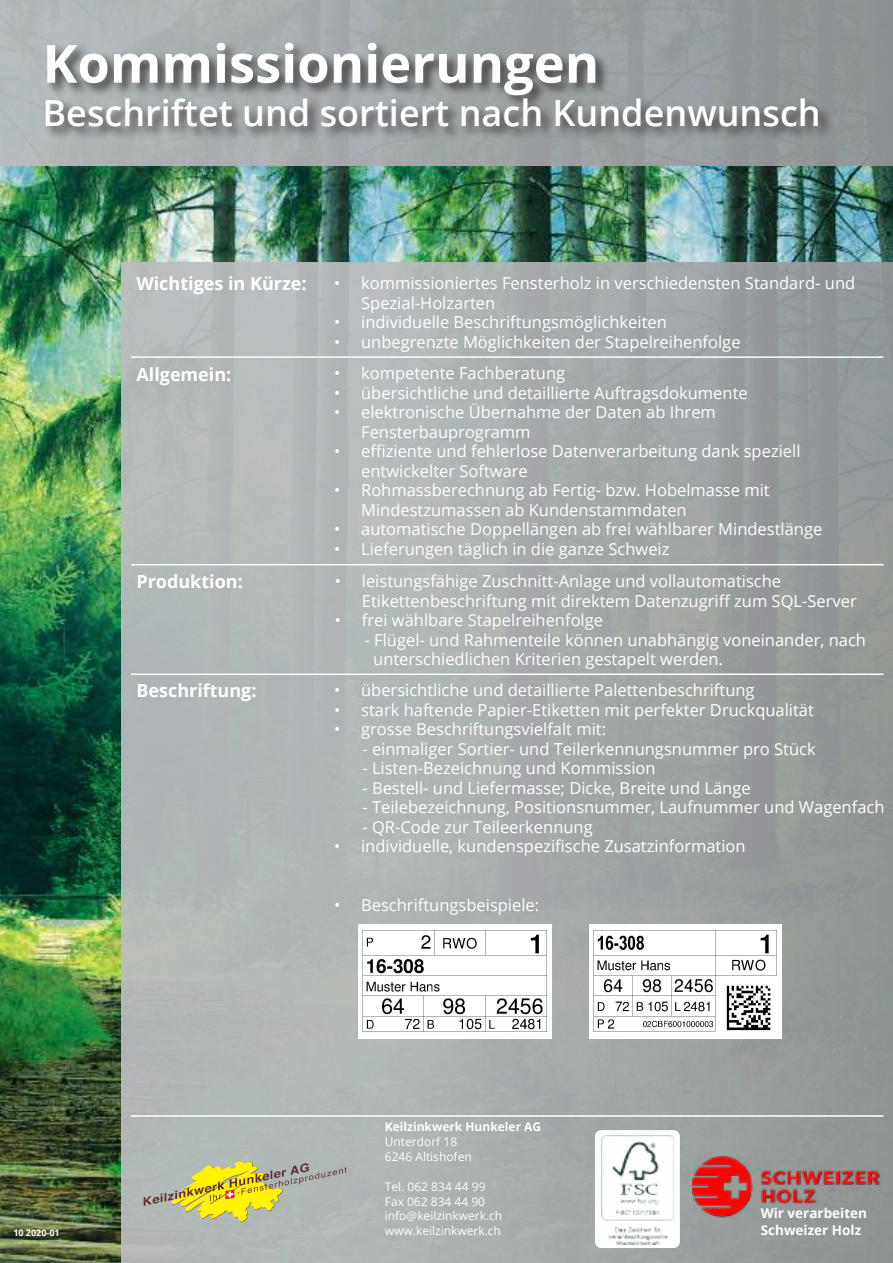
<style>
.page{position:relative;width:893px;height:1263px;background:#fff}
.page>*{position:absolute;margin:0;border:0;box-sizing:border-box;transform-origin:0 0}
.t1{font:700 52.5px "Open Sans";color:#fff}
.t2{font:600 36px "Open Sans";color:#fff}
.t3{font:700 18px "Open Sans";color:#fff}
.t4{font:16.5px/19.5px "Open Sans";color:#fff}
.t5{font:700 13.5px/16.2px "Open Sans";color:#fff}
.t6{font:12px/15px "Open Sans";color:#fff}
.t7{font:700 12px "Open Sans";color:#fff}
.t8{font:700 9px "Open Sans";color:#fff}
</style>
<div class="page">
<img style="left:0;top:165px;width:893px;height:1098px">
<div style="left:122px;top:262px;width:771px;height:1001px;background:linear-gradient(to right,#bbc0c0,#939898)"></div>
<hr style="left:131px;top:1115px;width:752px;height:2px;background:#fff">
<div style="left:0;top:0;width:893px;height:165px;background:linear-gradient(to right,#b4babc,#8d9193)"></div>
<svg style="left:144px;top:1161px;width:203px;height:61px"></svg>
<img style="left:693px;top:1156px;width:188px;height:64px">
<img style="left:359px;top:925px;width:193px;height:114px">
<img style="left:589px;top:925px;width:193px;height:113px">
<div style="left:595px;top:1130px;width:85px;height:118px;background:#fff;border-radius:6px"></div>
<img style="left:601px;top:1135px;width:73px;height:110px">
<hr style="left:131px;top:564px;width:752px;height:1px;background:#fff">
<hr style="left:131px;top:356px;width:752px;height:2px;background:#fff">
<hr style="left:131px;top:673px;width:752px;height:2px;background:#fff">
<div style="left:44px;top:40px;width:788px;height:100px;background:#241f1f;opacity:.75"></div>
<h1 class="t1" style="left:43px;top:27px;width:558px">Kommissionierungen</h1>
<h2 class="t2" style="left:43px;top:88px;width:780px">Beschriftet und sortiert nach Kundenwunsch</h2>
<p class="t3" style="left:136px;top:271px;width:172px">Wichtiges in Kürze:</p>
<p class="t3" style="left:136px;top:361px;width:96px">Allgemein:</p>
<p class="t3" style="left:136px;top:569px;width:108px">Produktion:</p>
<p class="t3" style="left:136px;top:678px;width:122px">Beschriftung:</p>
<p class="t4" style="left:361px;top:273px;width:496px;text-indent:-27px">• kommissioniertes Fensterholz in verschiedensten Standard- und<br>Spezial-Holzarten</p>
<p class="t4" style="left:334px;top:312px;width:334px">• individuelle Beschriftungsmöglichkeiten</p>
<p class="t4" style="left:334px;top:331px;width:408px">• unbegrenzte Möglichkeiten der Stapelreihenfolge</p>
<p class="t4" style="left:334px;top:363px;width:232px">• kompetente Fachberatung</p>
<p class="t4" style="left:334px;top:383px;width:415px">• übersichtliche und detaillierte Auftragsdokumente</p>
<p class="t4" style="left:361px;top:402px;width:356px;text-indent:-27px">• elektronische Übernahme der Daten ab Ihrem<br>Fensterbauprogramm</p>
<p class="t4" style="left:361px;top:441px;width:441px;text-indent:-27px">• effiziente und fehlerlose Datenverarbeitung dank speziell entwickelter Software</p>
<p class="t4" style="left:361px;top:480px;width:410px;text-indent:-27px">• Rohmassberechnung ab Fertig- bzw. Hobelmasse mit<br>Mindestzumassen ab Kundenstammdaten</p>
<p class="t4" style="left:334px;top:519px;width:490px">• automatische Doppellängen ab frei wählbarer Mindestlänge</p>
<p class="t4" style="left:334px;top:539px;width:337px">• Lieferungen täglich in die ganze Schweiz</p>
<p class="t4" style="left:362px;top:571px;width:496px;text-indent:-27px">• leistungsfähige Zuschnitt-Anlage und vollautomatische<br>Etikettenbeschriftung mit direktem Datenzugriff zum SQL-Server</p>
<p class="t4" style="left:335px;top:610px;width:270px">• frei wählbare Stapelreihenfolge</p>
<p class="t4" style="left:373px;top:629px;width:494px;text-indent:-9px">- Flügel- und Rahmenteile können unabhängig voneinander, nach unterschiedlichen Kriterien gestapelt werden.</p>
<p class="t4" style="left:334px;top:680px;width:422px">• übersichtliche und detaillierte Palettenbeschriftung</p>
<p class="t4" style="left:334px;top:699px;width:481px">• stark haftende Papier-Etiketten mit perfekter Druckqualität</p>
<p class="t4" style="left:334px;top:719px;width:273px">• grosse Beschriftungsvielfalt mit:</p>
<p class="t4" style="left:362px;top:738px;width:455px">- einmaliger Sortier- und Teilerkennungsnummer pro Stück</p>
<p class="t4" style="left:362px;top:758px;width:295px">- Listen-Bezeichnung und Kommission</p>
<p class="t4" style="left:362px;top:777px;width:390px">- Bestell- und Liefermasse; Dicke, Breite und Länge</p>
<p class="t4" style="left:362px;top:797px;width:524px">- Teilebezeichnung, Positionsnummer, Laufnummer und Wagenfach</p>
<p class="t4" style="left:362px;top:816px;width:232px">- QR-Code zur Teileerkennung</p>
<p class="t4" style="left:334px;top:836px;width:413px">• individuelle, kundenspezifische Zusatzinformation</p>
<p class="t4" style="left:334px;top:894px;width:207px">• Beschriftungsbeispiele:</p>
<p class="t8" style="left:13px;top:1227px;width:48px">10 2020-01</p>
<p class="t7" style="left:385px;top:1118px;width:158px">Keilzinkwerk Hunkeler AG</p>
<p class="t6" style="left:385px;top:1133px;width:88px">Unterdorf 18<br>6246 Altishofen</p>
<p class="t6" style="left:385px;top:1178px;width:102px">Tel. 062 834 44 99<br>Fax 062 834 44 90</p>
<p class="t6" style="left:385px;top:1208px;width:119px">info@keilzinkwerk.ch www.keilzinkwerk.ch</p>
<p class="t5" style="left:761px;top:1205px;width:108px">Wir verarbeiten<br>Schweizer Holz</p>
</div>
